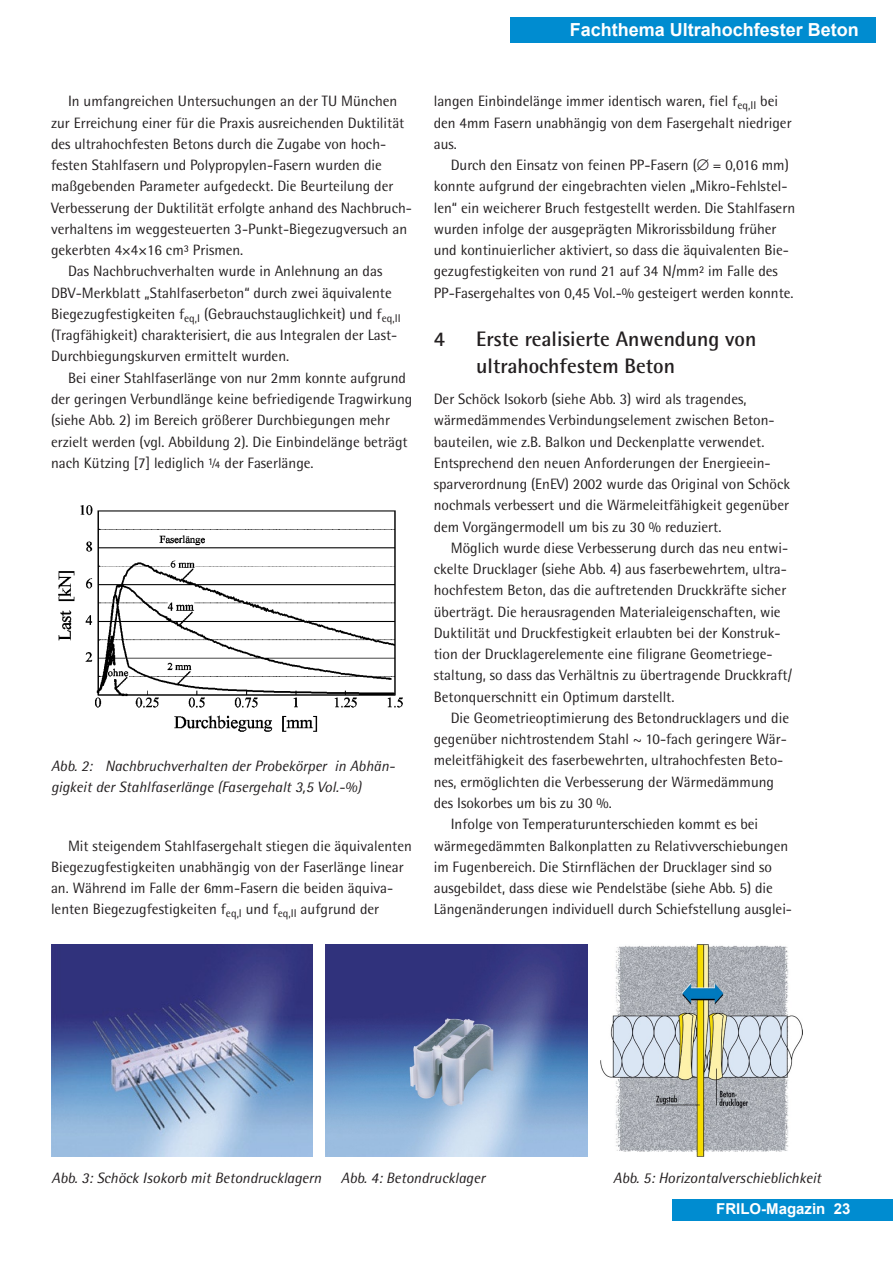
<style>
.page{position:relative;width:893px;height:1263px;background:#fff}
.page>*{position:absolute;margin:0;border:0;box-sizing:border-box;transform-origin:0 0}
.t1{font:700 21px/27px "Rotis Semi Sans";color:#231f20}
.t2{font:700 18px "Arial";color:#fff}
.t3{font:15px/21.3px "Rotis Semi Sans";color:#231f20}
.t4{font:italic 15px/21px "Rotis Semi Sans";color:#231f20}
.t5{font:700 15px "Arial";color:#fff}
</style>
<div class="page">
<div style="left:672px;top:1199px;width:221px;height:21px;background:#008cd0"></div>
<div style="left:510px;top:17px;width:366px;height:26px;background:#008cd0"></div>
<img style="left:58px;top:505px;width:345px;height:227px">
<img style="left:51px;top:944px;width:261px;height:213px">
<img style="left:326px;top:944px;width:262px;height:213px">
<img style="left:600px;top:944px;width:202px;height:213px">
<p class="t2" style="left:570px;top:17px;width:291px">Fachthema Ultrahochfester Beton</p>
<p class="t3" style="left:68px;top:90px;width:331px">In umfangreichen Untersuchungen an der TU München</p>
<p class="t3" style="left:51px;top:112px;width:355px">zur Erreichung einer für die Praxis ausreichenden Duktilität</p>
<p class="t3" style="left:51px;top:133px;width:337px">des ultrahochfesten Betons durch die Zugabe von hoch-</p>
<p class="t3" style="left:51px;top:154px;width:332px">festen Stahlfasern und Polypropylen-Fasern wurden die</p>
<p class="t3" style="left:51px;top:175px;width:344px">maßgebenden Parameter aufgedeckt. Die Beurteilung der</p>
<p class="t3" style="left:51px;top:197px;width:362px">Verbesserung der Duktilität erfolgte anhand des Nachbruch-</p>
<p class="t3" style="left:51px;top:218px;width:358px">verhaltens im weggesteuerten 3-Punkt-Biegezugversuch an</p>
<p class="t3" style="left:51px;top:239px;width:194px">gekerbten 4×4×16 cm³ Prismen.</p>
<p class="t3" style="left:68px;top:261px;width:316px">Das Nachbruchverhalten wurde in Anlehnung an das</p>
<p class="t3" style="left:51px;top:282px;width:342px">DBV-Merkblatt „Stahlfaserbeton“ durch zwei äquivalente</p>
<p class="t3" style="left:51px;top:303px;width:351px">Biegezugfestigkeiten f<sub>eq,I</sub> (Gebrauchstauglichkeit) und f<sub>eq,II</sub></p>
<p class="t3" style="left:51px;top:324px;width:348px">(Tragfähigkeit) charakterisiert, die aus Integralen der Last-</p>
<p class="t3" style="left:51px;top:346px;width:240px">Durchbiegungskurven ermittelt wurden.</p>
<p class="t3" style="left:68px;top:367px;width:339px">Bei einer Stahlfaserlänge von nur 2mm konnte aufgrund</p>
<p class="t3" style="left:51px;top:388px;width:363px">der geringen Verbundlänge keine befriedigende Tragwirkung</p>
<p class="t3" style="left:51px;top:409px;width:341px">(siehe Abb. 2) im Bereich größerer Durchbiegungen mehr</p>
<p class="t3" style="left:51px;top:431px;width:358px">erzielt werden (vgl. Abbildung 2). Die Einbindelänge beträgt</p>
<p class="t3" style="left:51px;top:452px;width:264px">nach Kützing [7] lediglich 1⁄4 der Faserlänge.</p>
<p class="t4" style="left:51px;top:755px;width:343px">Abb. 2: Nachbruchverhalten der Probekörper in Abhän&shy;gigkeit der Stahlfaserlänge (Fasergehalt 3,5 Vol.-%)</p>
<p class="t3" style="left:51px;top:835px;width:362px;text-indent:17px">Mit steigendem Stahlfasergehalt stiegen die äquivalenten Biegezugfestigkeiten unabhängig von der Faserlänge linear an. Während im Falle der 6mm-Fasern die beiden äquiva&shy;lenten Biegezugfestigkeiten f<sub>eq,I</sub> und f<sub>eq,II</sub> aufgrund der</p>
<p class="t3" style="left:434px;top:90px;width:359px">langen Einbindelänge immer identisch waren, fiel f<sub>eq,II</sub> bei den 4mm Fasern unabhängig von dem Fasergehalt niedriger aus.</p>
<p class="t3" style="left:434px;top:154px;width:363px;text-indent:17px">Durch den Einsatz von feinen PP-Fasern (∅ = 0,016 mm) konnte aufgrund der eingebrachten vielen „Mikro-Fehlstel&shy;len“ ein weicherer Bruch festgestellt werden. Die Stahlfasern wurden infolge der ausgeprägten Mikrorissbildung früher und kontinuierlicher aktiviert, so dass die äquivalenten Bie&shy;gezugfestigkeiten von rund 21 auf 34 N/mm² im Falle des PP-Fasergehaltes von 0,45 Vol.-% gesteigert werden konnte.</p>
<h1 class="t1" style="left:434px;top:325px;width:13px">4</h1>
<h1 class="t1" style="left:476px;top:325px;width:282px">Erste realisierte Anwendung von ultrahochfestem Beton</h1>
<p class="t3" style="left:434px;top:388px;width:358px">Der Schöck Isokorb (siehe Abb. 3) wird als tragendes, wärmedämmendes Verbindungselement zwischen Beton&shy;bauteilen, wie z.B. Balkon und Deckenplatte verwendet.<br>Entsprechend den neuen Anforderungen der Energieein&shy;sparverordnung (EnEV) 2002 wurde das Original von Schöck nochmals verbessert und die Wärmeleitfähigkeit gegenüber dem Vorgängermodell um bis zu 30 % reduziert.</p>
<p class="t3" style="left:434px;top:537px;width:360px;text-indent:17px">Möglich wurde diese Verbesserung durch das neu entwi&shy;ckelte Drucklager (siehe Abb. 4) aus faserbewehrtem, ultra&shy;hochfestem Beton, das die auftretenden Druckkräfte sicher überträgt. Die herausragenden Materialeigenschaften, wie Duktilität und Druckfestigkeit erlaubten bei der Konstruk&shy;tion der Drucklagerelemente eine filigrane Geometriege&shy;staltung, so dass das Verhältnis zu übertragende Druckkraft/ Betonquerschnitt ein Optimum darstellt.</p>
<p class="t3" style="left:451px;top:707px;width:340px">Die Geometrieoptimierung des Betondrucklagers und die</p>
<p class="t3" style="left:434px;top:728px;width:355px">gegenüber nichtrostendem Stahl ~ 10-fach geringere Wär-</p>
<p class="t3" style="left:434px;top:750px;width:351px">meleitfähigkeit des faserbewehrten, ultrahochfesten Beto-</p>
<p class="t3" style="left:434px;top:771px;width:342px">nes, ermöglichten die Verbesserung der Wärmedämmung</p>
<p class="t3" style="left:434px;top:792px;width:180px">des Isokorbes um bis zu 30 %.</p>
<p class="t3" style="left:451px;top:813px;width:309px">Infolge von Temperaturunterschieden kommt es bei</p>
<p class="t3" style="left:434px;top:835px;width:356px">wärmegedämmten Balkonplatten zu Relativverschiebungen</p>
<p class="t3" style="left:434px;top:856px;width:340px">im Fugenbereich. Die Stirnflächen der Drucklager sind so</p>
<p class="t3" style="left:434px;top:877px;width:341px">ausgebildet, dass diese wie Pendelstäbe (siehe Abb. 5) die</p>
<p class="t3" style="left:434px;top:898px;width:360px">Längenänderungen individuell durch Schiefstellung ausglei-</p>
<p class="t4" style="left:51px;top:1167px;width:271px">Abb. 3: Schöck Isokorb mit Betondrucklagern</p>
<p class="t4" style="left:341px;top:1167px;width:146px">Abb. 4: Betondrucklager</p>
<p class="t4" style="left:613px;top:1167px;width:210px">Abb. 5: Horizontalverschieblichkeit</p>
<p class="t5" style="left:716px;top:1198px;width:136px">FRILO-Magazin 23</p>
</div>
